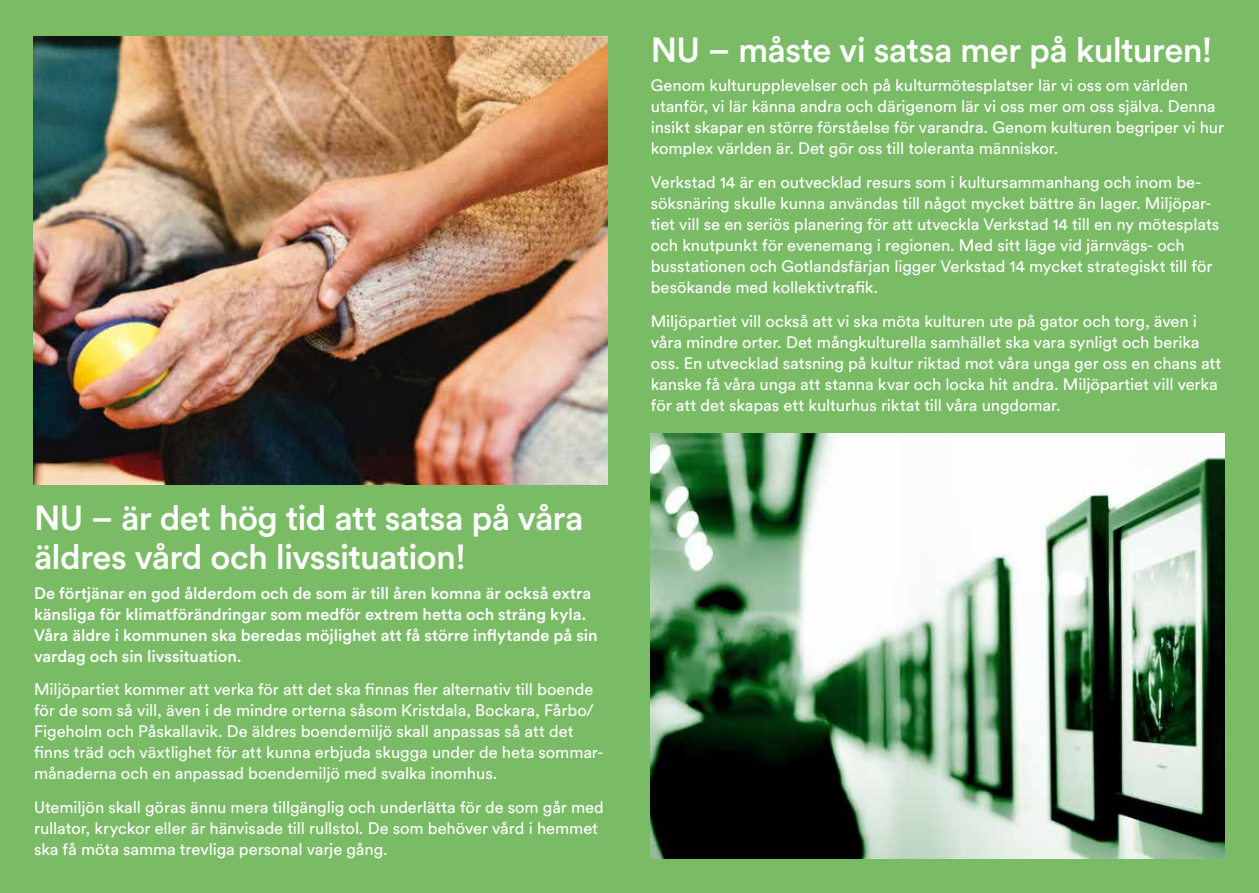
<style>
.page{position:relative;width:1259px;height:893px;background:#fff}
.page>*{position:absolute;margin:0;border:0;box-sizing:border-box;transform-origin:0 0}
.t1{font:500 34.5px/39px "M Groena 2018 Circular";letter-spacing:-.02em;color:#fff}
.t2{font:16.5px/21px "M Groena 2018 Circular";letter-spacing:-.005em;color:#fff}
.t3{font:500 16.5px/21px "M Groena 2018 Circular";color:#fff}
</style>
<div class="page">
<div style="left:0;top:0;width:651px;height:893px;background:#7abc66"></div>
<div style="left:608px;top:0;width:651px;height:893px;background:#7abc66"></div>
<img style="left:651px;top:434px;width:574px;height:425px">
<img style="left:33px;top:36px;width:575px;height:449px">
<h1 class="t1" style="left:34px;top:498px;width:551px">NU – är det hög tid att satsa på våra äldres vård och livssituation!</h1>
<p class="t3" style="left:34px;top:582px;width:565px">De förtjänar en god ålderdom och de som är till åren komna är också extra känsliga för klimatförändringar som medför extrem hetta och sträng kyla.<br>Våra äldre i kommunen ska beredas möjlighet att få större inflytande på sin vardag och sin livssituation.</p>
<p class="t2" style="left:34px;top:679px;width:571px">Miljöpartiet kommer att verka för att det ska finnas fler alternativ till boende för de som så vill, även i de mindre orterna såsom Kristdala, Bockara, Fårbo/ Figeholm och Påskallavik. De äldres boendemiljö skall anpassas så att det finns träd och växtlighet för att kunna erbjuda skugga under de heta sommar&shy;månaderna och en anpassad boendemiljö med svalka inomhus.</p>
<p class="t2" style="left:34px;top:797px;width:571px">Utemiljön skall göras ännu mera tillgänglig och underlätta för de som går med rullator, kryckor eller är hänvisade till rullstol. De som behöver vård i hemmet ska få möta samma trevliga personal varje gång.</p>
<h1 class="t1" style="left:651px;top:30px;width:563px">NU – måste vi satsa mer på kulturen!</h1>
<p class="t2" style="left:651px;top:75px;width:575px">Genom kulturupplevelser och på kulturmötesplatser lär vi oss om världen utanför, vi lär känna andra och därigenom lär vi oss mer om oss själva. Denna insikt skapar en större förståelse för varandra. Genom kulturen begriper vi hur komplex världen är. Det gör oss till toleranta människor.</p>
<p class="t2" style="left:651px;top:172px;width:570px">Verkstad 14 är en outvecklad resurs som i kultursammanhang och inom be&shy;söksnäring skulle kunna användas till något mycket bättre än lager. Miljöpar&shy;tiet vill se en seriös planering för att utveckla Verkstad 14 till en ny mötesplats och knutpunkt för evenemang i regionen. Med sitt läge vid järnvägs- och busstationen och Gotlandsfärjan ligger Verkstad 14 mycket strategiskt till för besökande med kollektivtrafik.</p>
<p class="t2" style="left:651px;top:310px;width:572px">Miljöpartiet vill också att vi ska möta kulturen ute på gator och torg, även i våra mindre orter. Det mångkulturella samhället ska vara synligt och berika oss. En utvecklad satsning på kultur riktad mot våra unga ger oss en chans att kanske få våra unga att stanna kvar och locka hit andra. Miljöpartiet vill verka för att det skapas ett kulturhus riktat till våra ungdomar.</p>
</div>
